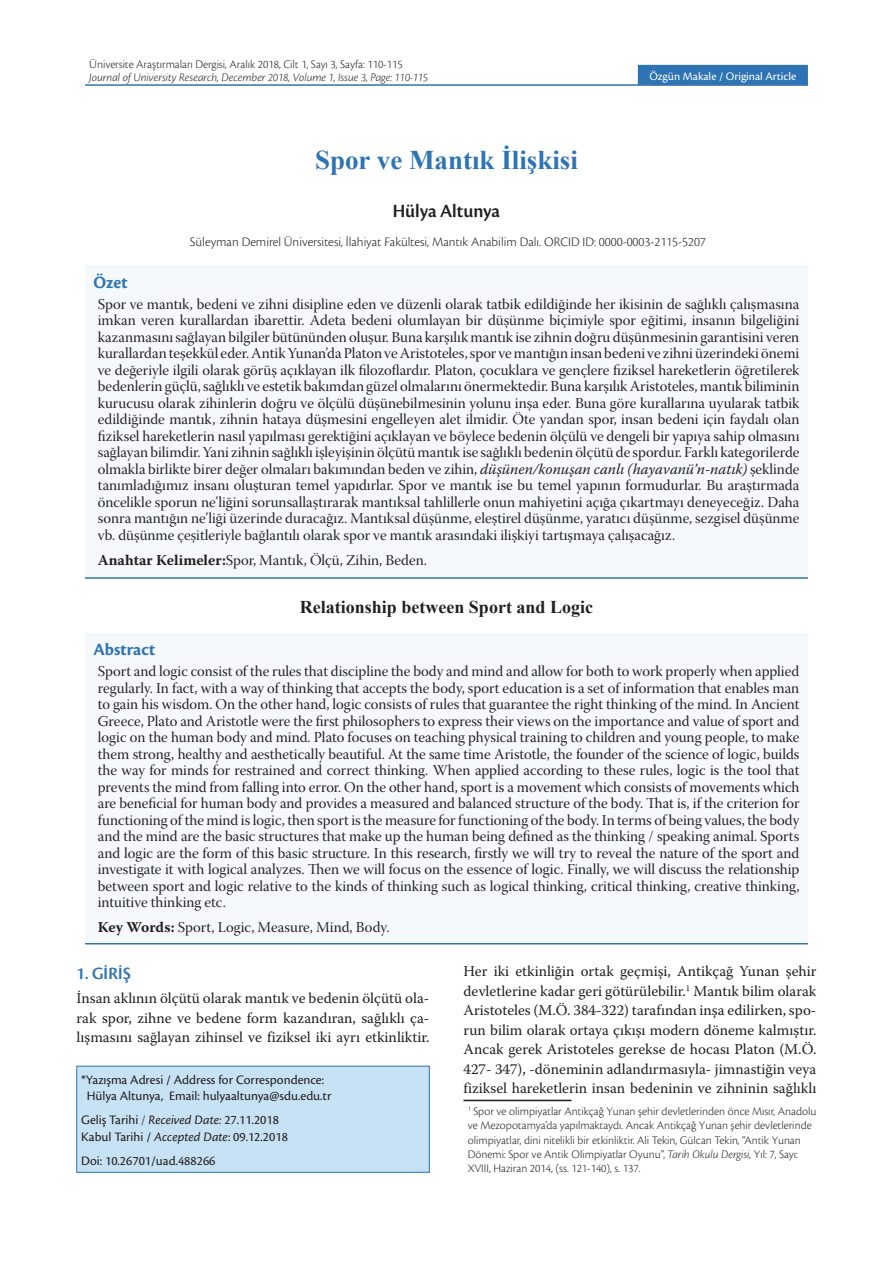
<style>
.page{position:relative;width:893px;height:1263px;background:#fff}
.page>*{position:absolute;margin:0;border:0;box-sizing:border-box;transform-origin:0 0}
.t1{font:700 27px "Times New Roman";color:#2e74b4}
.Yazar{font:19.5px "Cronos Pro Semibold Disp";color:#231f20}
.İngilizceBaşlık{font:700 18px "Times New Roman";color:#231f20}
.t2{font:18px "Cronos Pro Bold Disp";letter-spacing:.005em;color:#2e74b4}
.SubTitle{font:18px "Cronos Pro Semibold Disp";letter-spacing:.015em;color:#2e74b4}
.t3{font:15px/16.5px "Warnock Pro Subh";color:#231f20;text-align:justify}
.Metin{font:15px/19.5px "Warnock Pro";color:#231f20;text-align:justify}
.Adres{font:13.5px/16.2px "Cronos Pro";color:#231f20;text-align:center}
.Adres-2{font:300 13.5px "Cronos Pro";color:#231f20}
.Dipnot{font:300 12px/14.4px "Cronos Pro";color:#231f20}
.MasterPageUst{font:italic 300 12px "Cronos Pro";letter-spacing:-.005em;color:#231f20}
.MasterPageUst-2{font:300 12px "Cronos Pro";letter-spacing:-.005em;color:#231f20}
.t4{font:12px "Cronos Pro";color:#fff}
.s1{font-family:"Warnock Pro";font-style:italic}
.s2{font-family:"Warnock Pro";font-weight:700}
.s3{font-weight:300}
.s4{font-style:italic}
</style>
<div class="page">
<div style="left:85px;top:265px;width:723px;height:313px;background:#f5f9fc"></div>
<hr style="left:85px;top:577px;width:723px;height:2px;background:#2e74b4">
<div style="left:85px;top:633px;width:723px;height:308px;background:#f5f9fc"></div>
<hr style="left:85px;top:943px;width:723px;height:1px;background:#2e74b4">
<div style="left:77px;top:1066px;width:352px;height:106px;background:#c7e2f5"></div>
<div style="left:77px;top:1066px;width:352px;height:106px;border:1px solid #2e74b4"></div>
<hr style="left:463px;top:1100px;width:108px;height:1px;background:#231f20">
<div style="left:639px;top:66px;width:168px;height:18px;background:#2e74b4"></div>
<div style="left:638px;top:65px;width:170px;height:20px;border:2px solid #2e74b4"></div>
<hr style="left:85px;top:84px;width:723px;height:2px;background:#2e74b4">
<p class="MasterPageUst-2" style="left:89px;top:57px;width:315px">Üniversite Araştırmaları Dergisi, Aralık 2018, Cilt 1, Sayı 3, Sayfa: 110-115</p>
<p class="MasterPageUst" style="left:89px;top:70px;width:340px">Journal of University Research, December 2018, Volume 1, Issue 3, Page: 110-115</p>
<p class="t4" style="left:649px;top:69px;width:149px">Özgün Makale / Original Article</p>
<p class="t1" style="left:315px;top:141px;width:264px">Spor ve Mantık İlişkisi</p>
<p class="Yazar" style="left:393px;top:200px;width:109px">Hülya Altunya</p>
<p class="Adres-2" style="left:190px;top:234px;width:517px">Süleyman Demirel Üniversitesi, İlahiyat Fakültesi, Mantık Anabilim Dalı. ORCID ID: 0000-0003-2115-5207</p>
<p class="t2" style="left:94px;top:272px;width:36px">Özet</p>
<p class="t3" style="left:98px;top:297px;width:703px">Spor ve mantık, bedeni ve zihni disipline eden ve düzenli olarak tatbik edildiğinde her ikisinin de sağlıklı çalışmasına imkan veren kurallardan ibarettir. Adeta bedeni olumlayan bir düşünme biçimiyle spor eğitimi, insanın bilgeliğini kazanmasını sağlayan bilgiler bütününden oluşur. Buna karşılık mantık ise zihnin doğru düşünmesinin garantisini veren kurallardan teşekkül eder. Antik Yunan’da Platon ve Aristoteles, spor ve mantığın insan bedeni ve zihni üzerindeki önemi ve değeriyle ilgili olarak görüş açıklayan ilk filozoflardır. Platon, çocuklara ve gençlere fiziksel hareketlerin öğretilerek bedenlerin güçlü, sağlıklı ve estetik bakımdan güzel olmalarını önermektedir. Buna karşılık Aristoteles, mantık biliminin kurucusu olarak zihinlerin doğru ve ölçülü düşünebilmesinin yolunu inşa eder. Buna göre kurallarına uyularak tatbik edildiğinde mantık, zihnin hataya düşmesini engelleyen alet ilmidir. Öte yandan spor, insan bedeni için faydalı olan fiziksel hareketlerin nasıl yapılması gerektiğini açıklayan ve böylece bedenin ölçülü ve dengeli bir yapıya sahip olmasını sağlayan bilimdir. Yani zihnin sağlıklı işleyişinin ölçütü mantık ise sağlıklı bedenin ölçütü de spordur. Farklı kategorilerde olmakla birlikte birer değer olmaları bakımından beden ve zihin, <span class="s1">düşünen/konuşan canlı (hayavanü’n-natık)</span> şeklinde tanımladığımız insanı oluşturan temel yapıdırlar. Spor ve mantık ise bu temel yapının formudurlar. Bu araştırmada öncelikle sporun ne’liğini sorunsallaştırarak mantıksal tahlillerle onun mahiyetini açığa çıkartmayı deneyeceğiz. Daha sonra mantığın ne’liği üzerinde duracağız. Mantıksal düşünme, eleştirel düşünme, yaratıcı düşünme, sezgisel düşünme vb. düşünme çeşitleriyle bağlantılı olarak spor ve mantık arasındaki ilişkiyi tartışmaya çalışacağız.</p>
<p class="t3" style="left:98px;top:553px;width:331px"><span class="s2">Anahtar Kelimeler:</span>Spor, Mantık, Ölçü, Zihin, Beden.</p>
<p class="İngilizceBaşlık" style="left:300px;top:594px;width:295px">Relationship between Sport and Logic</p>
<p class="t2" style="left:94px;top:639px;width:63px">Abstract</p>
<p class="t3" style="left:98px;top:665px;width:703px">Sport and logic consist of the rules that discipline the body and mind and allow for both to work properly when applied regularly. In fact, with a way of thinking that accepts the body, sport education is a set of information that enables man to gain his wisdom. On the other hand, logic consists of rules that guarantee the right thinking of the mind. In Ancient Greece, Plato and Aristotle were the first philosophers to express their views on the importance and value of sport and logic on the human body and mind. Plato focuses on teaching physical training to children and young people, to make them strong, healthy and aesthetically beautiful. At the same time Aristotle, the founder of the science of logic, builds the way for minds for restrained and correct thinking. When applied according to these rules, logic is the tool that prevents the mind from falling into error. On the other hand, sport is a movement which consists of movements which are beneficial for human body and provides a measured and balanced structure of the body. That is, if the criterion for functioning of the mind is logic, then sport is the measure for functioning of the body. In terms of being values, the body and the mind are the basic structures that make up the human being defined as the thinking / speaking animal. Sports and logic are the form of this basic structure. In this research, firstly we will try to reveal the nature of the sport and investigate it with logical analyzes. Then we will focus on the essence of logic. Finally, we will discuss the relationship between sport and logic relative to the kinds of thinking such as logical thinking, critical thinking, creative thinking, intuitive thinking etc.</p>
<p class="t3" style="left:98px;top:921px;width:293px"><span class="s2">Key Words:</span> Sport, Logic, Measure, Mind, Body.</p>
<p class="SubTitle" style="left:77px;top:963px;width:56px">1. GİRİŞ</p>
<p class="Metin" style="left:77px;top:988px;width:354px">İnsan aklının ölçütü olarak mantık ve bedenin ölçütü ola&shy;rak spor, zihne ve bedene form kazandıran, sağlıklı ça&shy;lışmasını sağlayan zihinsel ve fiziksel iki ayrı etkinliktir.</p>
<p class="Adres" style="left:81px;top:1071px;width:252px">*Yazışma Adresi / Address for Correspondence:<br>Hülya Altunya, Email: hulyaaltunya@sdu.edu.tr</p>
<p class="Adres" style="left:81px;top:1112px;width:199px">Geliş Tarihi <span class="s3">/</span> <span class="s4">Received Date:</span> 27.11.2018</p>
<p class="Adres" style="left:81px;top:1128px;width:208px">Kabul Tarihi / <span class="s4">Accepted Date</span>: 09.12.2018</p>
<p class="Adres" style="left:81px;top:1153px;width:136px">Doi: 10.26701/uad.488266</p>
<p class="Metin" style="left:463px;top:961px;width:354px">Her iki etkinliğin ortak geçmişi, Antikçağ Yunan şehir devletlerine kadar geri götürülebilir.<sup>1</sup> Mantık bilim olarak Aristoteles (M.Ö. 384-322) tarafından inşa edilirken, spo&shy;run bilim olarak ortaya çıkışı modern döneme kalmıştır.<br>Ancak gerek Aristoteles gerekse de hocası Platon (M.Ö.<br>427- 347), -döneminin adlandırmasıyla- jimnastiğin veya fiziksel hareketlerin insan bedeninin ve zihninin sağlıklı</p>
<p class="Dipnot" style="left:468px;top:1104px;width:350px"><sup>1</sup> Spor ve olimpiyatlar Antikçağ Yunan şehir devletlerinden önce Mısır, Anadolu ve Mezopotamya’da yapılmaktaydı. Ancak Antikçağ Yunan şehir devletlerinde olimpiyatlar, dini nitelikli bir etkinliktir. Ali Tekin, Gülcan Tekin, “Antik Yunan Dönemi: Spor ve Antik Olimpiyatlar Oyunu”, <span class="s4">Tarih Okulu Dergisi,</span> Yıl: 7, Sayı:<br>XVIII, Haziran 2014, (ss. 121-140), s. 137.</p>
</div>
